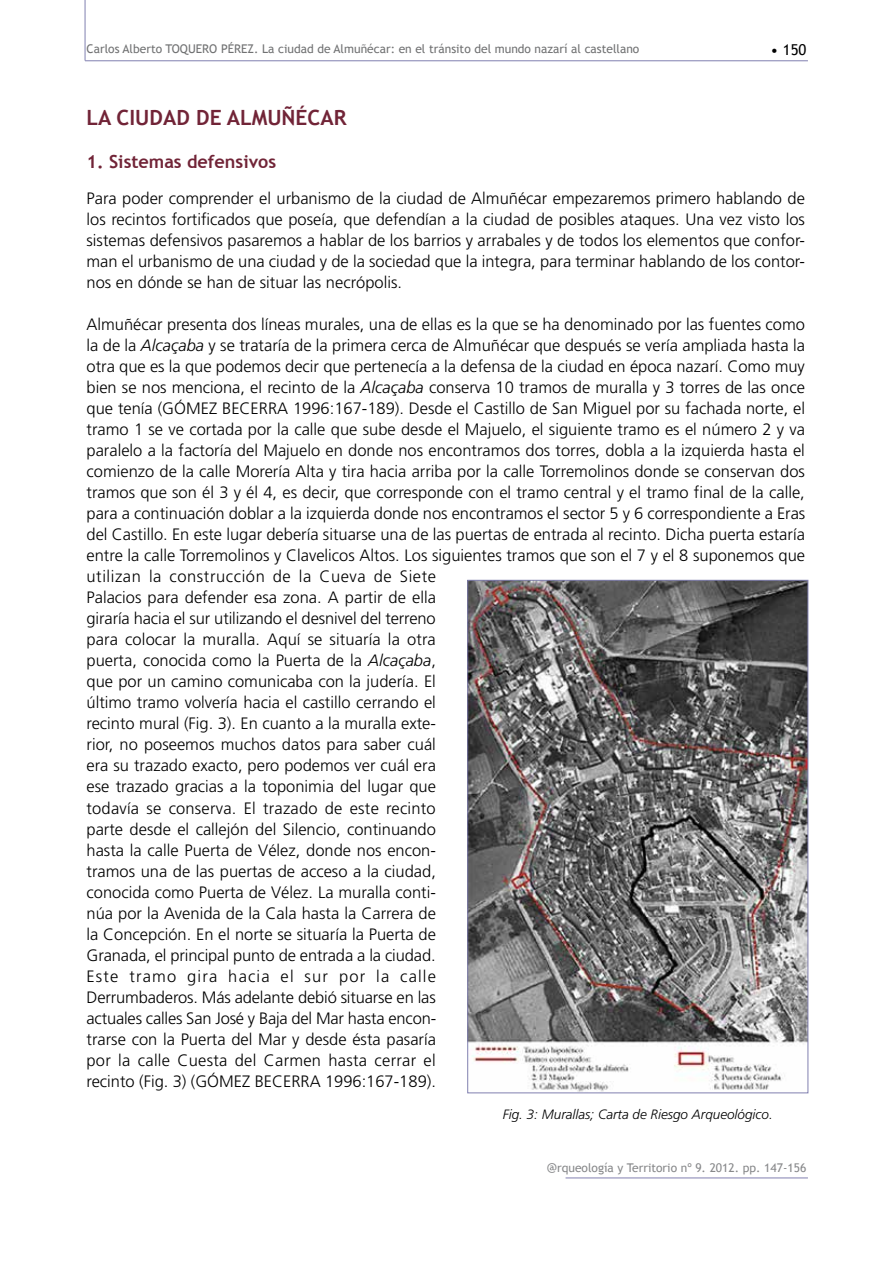
<style>
.page{position:relative;width:893px;height:1263px;background:#fff}
.page>*{position:absolute;margin:0;border:0;box-sizing:border-box;transform-origin:0 0}
.t1{font:700 21px "Trebuchet MS";color:#712437}
.t2{font:700 18px "Trebuchet MS";color:#712437}
.t3{font:300 16.5px/21px "Frutiger";color:#000;text-align:justify}
.t4{font:15px "Trebuchet MS";color:#000}
.t5{font:italic 300 13.5px "Frutiger";color:#000}
.t6{font:12px "Trebuchet MS";color:#707172}
.t7{font:12px "Trebuchet MS";color:#87888a}
.s1{font-style:italic}
.s2{font-size:13.5px}
</style>
<div class="page">
<hr style="left:85px;top:61px;width:723px;height:1px;background:#8180b0">
<hr style="left:566px;top:1178px;width:242px;height:1px;background:#8180b0">
<hr style="left:85px;top:0;width:1px;height:61px;background:#8180b0">
<img style="left:469px;top:582px;width:337px;height:509px">
<p class="t6" style="left:87px;top:42px;width:554px">Carlos Alberto TOQUERO PÉREZ. La ciudad de Almuñécar: en el tránsito del mundo nazarí al castellano</p>
<p class="t4" style="left:770px;top:41px;width:37px">• 150</p>
<p class="t1" style="left:87px;top:104px;width:261px">LA CIUDAD DE ALMUÑÉCAR</p>
<p class="t2" style="left:87px;top:151px;width:191px">1. Sistemas defensivos</p>
<p class="t3" style="left:87px;top:188px;width:720px">Para poder comprender el urbanismo de la ciudad de Almuñécar empezaremos primero hablando de los recintos fortificados que poseía, que defendían a la ciudad de posibles ataques. Una vez visto los sistemas defensivos pasaremos a hablar de los barrios y arrabales y de todos los elementos que confor&shy;man el urbanismo de una ciudad y de la sociedad que la integra, para terminar hablando de los contor&shy;nos en dónde se han de situar las necrópolis.</p>
<p class="t3" style="left:87px;top:314px;width:720px;text-align:left">Almuñécar presenta dos líneas murales, una de ellas es la que se ha denominado por las fuentes como la de la <span class="s1">Alcaçaba</span> y se trataría de la primera cerca de Almuñécar que después se vería ampliada hasta la otra que es la que podemos decir que pertenecía a la defensa de la ciudad en época nazarí. Como muy bien se nos menciona, el recinto de la <span class="s1">Alcaçaba</span> conserva 10 tramos de muralla y 3 torres de las once que tenía (GÓMEZ BECERRA 1996:167-189). Desde el Castillo de San Miguel por su fachada norte, el tramo 1 se ve cortada por la calle que sube desde el Majuelo, el siguiente tramo es el número 2 y va paralelo a la factoría del Majuelo en donde nos encontramos dos torres, dobla a la izquierda hasta el comienzo de la calle Morería Alta y tira hacia arriba por la calle Torremolinos donde se conservan dos tramos que son él 3 y él 4, es decir, que corresponde con el tramo central y el tramo final de la calle, para a continuación doblar a la izquierda donde nos encontramos el sector 5 y 6 correspondiente a Eras del Castillo. En este lugar debería situarse una de las puertas de entrada al recinto. Dicha puerta estaría entre la calle Torremolinos y Clavelicos Altos. Los siguientes tramos que son el 7 y el 8 suponemos que utilizan la construcción de la Cueva de Siete<br>Palacios para defender esa zona. A partir de ella<br>giraría hacia el sur utilizando el desnivel del terreno<br>para colocar la muralla. Aquí se situaría la otra<br>puerta, conocida como la Puerta de la <span class="s1">Alcaçaba</span>,<br>que por un camino comunicaba con la judería. El<br>último tramo volvería hacia el castillo cerrando el<br>recinto mural (Fig. 3). En cuanto a la muralla exte-<br>rior, no poseemos muchos datos para saber cuál<br>era su trazado exacto, pero podemos ver cuál era<br>ese trazado gracias a la toponimia del lugar que<br>todavía se conserva. El trazado de este recinto<br>parte desde el callejón del Silencio, continuando<br>hasta la calle Puerta de Vélez, donde nos encon-<br>tramos una de las puertas de acceso a la ciudad,<br>conocida como Puerta de Vélez. La muralla conti-<br>núa por la Avenida de la Cala hasta la Carrera de<br>la Concepción. En el norte se situaría la Puerta de<br>Granada, el principal punto de entrada a la ciudad.<br>Este tramo gira hacia el sur por la calle<br>Derrumbaderos. Más adelante debió situarse en las<br>actuales calles San José y Baja del Mar hasta encon-<br>trarse con la Puerta del Mar y desde ésta pasaría<br>por la calle Cuesta del Carmen hasta cerrar el<br>recinto (Fig. 3) (GÓMEZ BECERRA 1996:167-189).</p>
<p class="t5" style="left:503px;top:1107px;width:272px">Fig. 3: Murallas; Carta de Riesgo Arqueológico.</p>
<p class="t7" style="left:547px;top:1160px;width:261px"><span class="s2">@</span>rqueología y Territorio nº 9. 2012. pp. 147-156</p>
</div>
